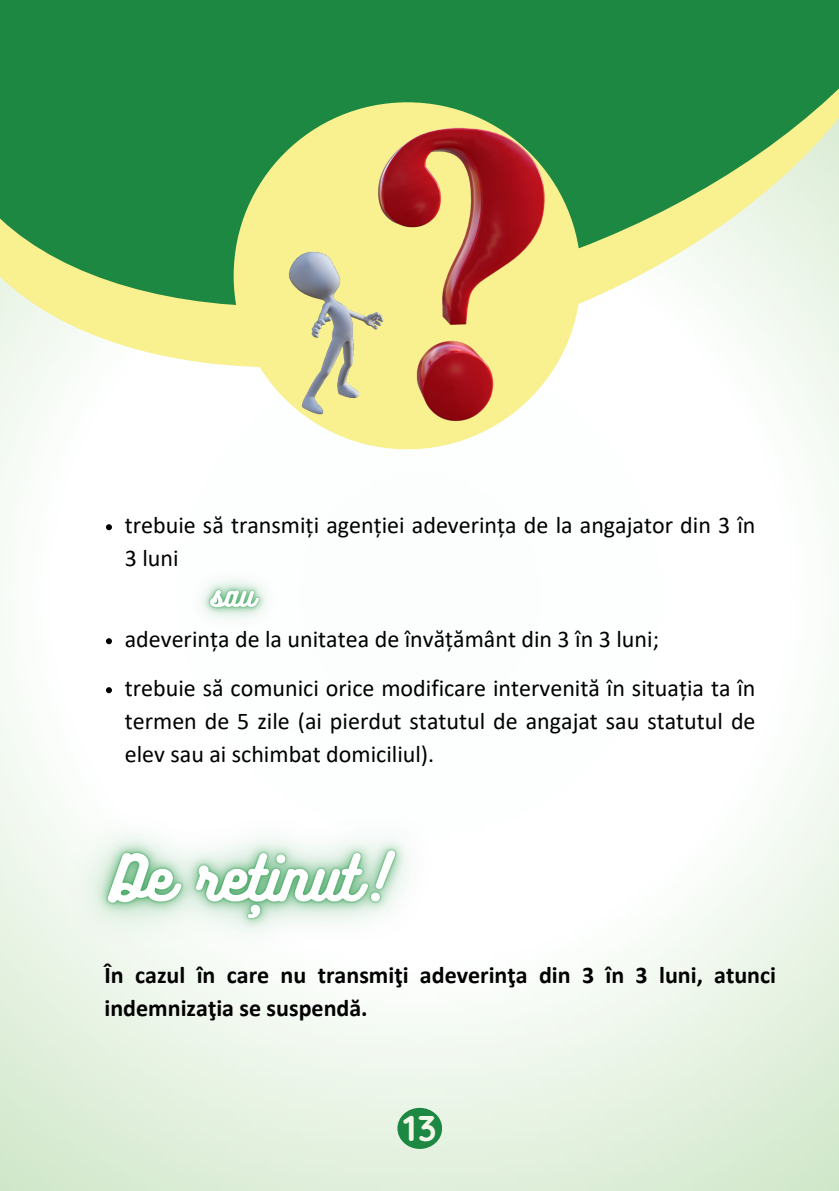
<style>
.page{position:relative;width:839px;height:1191px;background:#fff}
.page>*{position:absolute;margin:0;border:0;box-sizing:border-box;transform-origin:0 0}
.t1{font:700 36px "Quicksand";color:#f3f6e8}
.t2{font:24px/33px "Calibri";color:#000}
.t3{font:700 24px/33px "Calibri";color:#000}
</style>
<div class="page">
<img style="left:0;top:415px;width:838px;height:776px">
<svg style="left:0;top:355px;width:838px;height:60px"></svg>
<svg style="left:0;top:0;width:838px;height:355px;background:#5aa768"></svg>
<div style="left:234px;top:102px;width:347px;height:347px;background:#f9f090;border-radius:50%"></div>
<img style="left:216px;top:121px;width:410px;height:310px">
<svg style="left:106px;top:524px;width:6px;height:6px"></svg>
<svg style="left:106px;top:638px;width:6px;height:6px"></svg>
<svg style="left:106px;top:687px;width:6px;height:6px"></svg>
<img style="left:169px;top:540px;width:130px;height:110px">
<img style="left:30px;top:766px;width:441px;height:228px">
<div style="left:397px;top:1108px;width:45px;height:41px;background:#1d8841;border-radius:50%"></div>
<p class="t2" style="left:125px;top:508px;width:632px">trebuie să transmiți agenției adeverința de la angajator din 3 în<br>3 luni</p>
<p class="t2" style="left:125px;top:614px;width:632px;line-height:49px">adeverința de la unitatea de învățământ din 3 în 3 luni;<br>trebuie să comunici orice modificare intervenită în situația ta în</p>
<p class="t2" style="left:125px;top:704px;width:632px">termen de 5 zile (ai pierdut statutul de angajat sau statutul de elev sau ai schimbat domiciliul).</p>
<p class="t3" style="left:104px;top:958px;width:673px">În cazul în care nu transmiţi adeverinţa din 3 în 3 luni, atunci indemnizaţia se suspendă.</p>
<h1 class="t1" style="left:403px;top:1100px;width:35px">13</h1>
</div>
